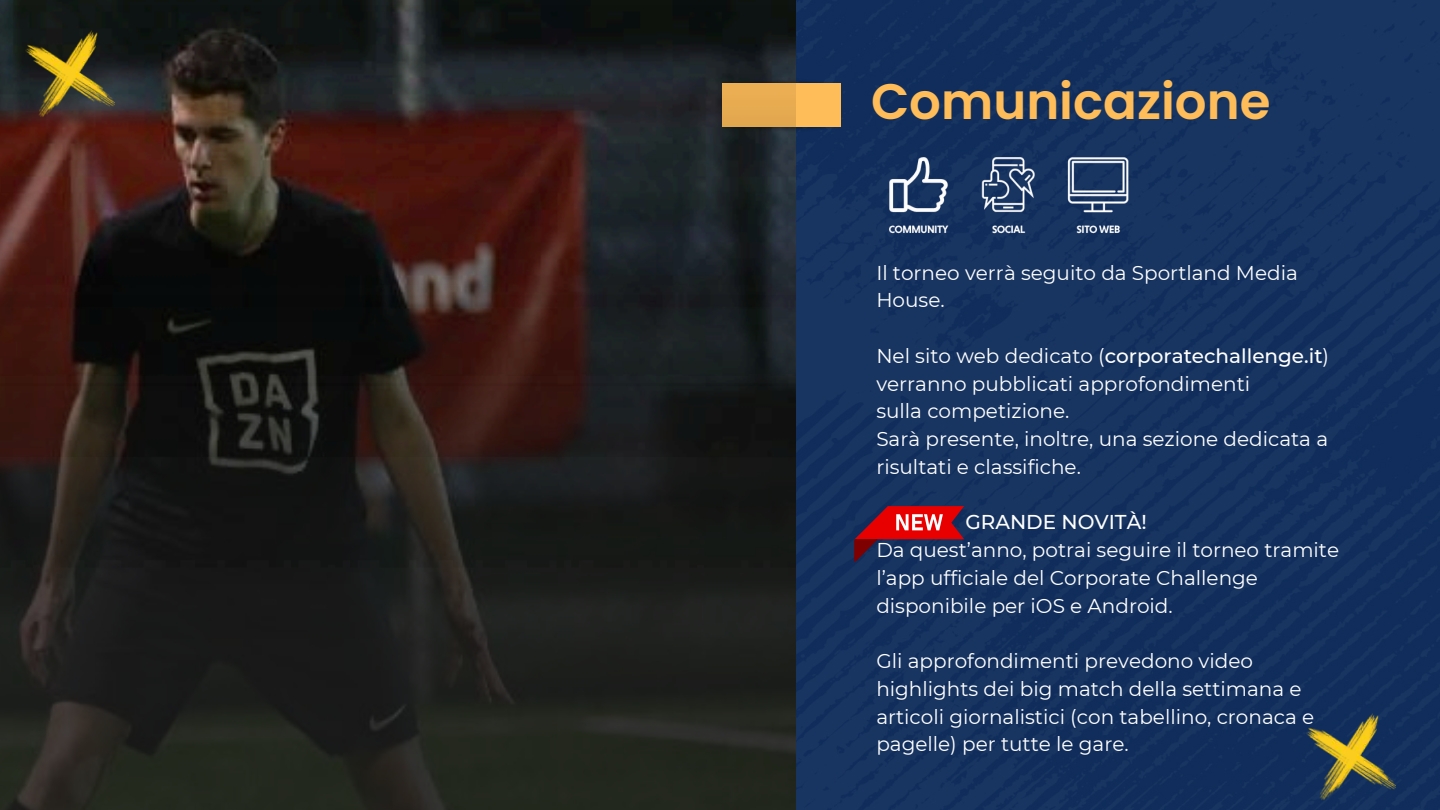
<style>
.page{position:relative;width:1440px;height:810px;background:#fff}
.page>*{position:absolute;margin:0;border:0;box-sizing:border-box;transform-origin:0 0}
.t1{font:600 49.9px "Poppins";color:#ffbd59}
.t2{font:20px/27.8px "Montserrat";color:#fff}
.t3{font:500 20px "Montserrat";color:#fff}
.s1{font-weight:500}
</style>
<div class="page">
<div style="left:796px;top:0;width:644px;height:810px;background:#183460"></div>
<img style="left:0;top:0;width:796px;height:810px">
<img style="left:720px;top:116px;width:124px;height:22px">
<img style="left:720px;top:73px;width:124px;height:22px">
<svg style="left:723px;top:84px;width:118px;height:43px;background:#f0b153"></svg>
<img style="left:876px;top:144px;width:327px;height:113px">
<img style="left:0;top:0;width:133px;height:182px">
<img style="left:1281px;top:663px;width:133px;height:147px">
<svg style="left:854px;top:506px;width:110px;height:56px;background:#7d293f"></svg>
<p class="t1" style="left:871px;top:67px;width:401px">Comunicazione</p>
<p class="t2" style="left:876px;top:258px;width:423px">Il torneo verrà seguito da Sportland Media<br>House.</p>
<p class="t2" style="left:876px;top:342px;width:454px">Nel sito web dedicato (<span class="s1">corporatechallenge.it</span>) verranno pubblicati approfondimenti</p>
<p class="t2" style="left:876px;top:397px;width:195px">sulla competizione.</p>
<h1 class="t2" style="left:876px;top:425px;width:453px">Sarà presente, inoltre, una sezione dedicata a risultati e classifiche.</h1>
<p class="t3" style="left:965px;top:510px;width:183px">GRANDE NOVITÀ!</p>
<p class="t2" style="left:876px;top:536px;width:464px">Da quest’anno, potrai seguire il torneo tramite l’app ufficiale del Corporate Challenge disponibile per iOS e Android.</p>
<p class="t2" style="left:876px;top:647px;width:439px">Gli approfondimenti prevedono video highlights dei big match della settimana e articoli giornalistici (con tabellino, cronaca e pagelle) per tutte le gare.</p>
</div>
